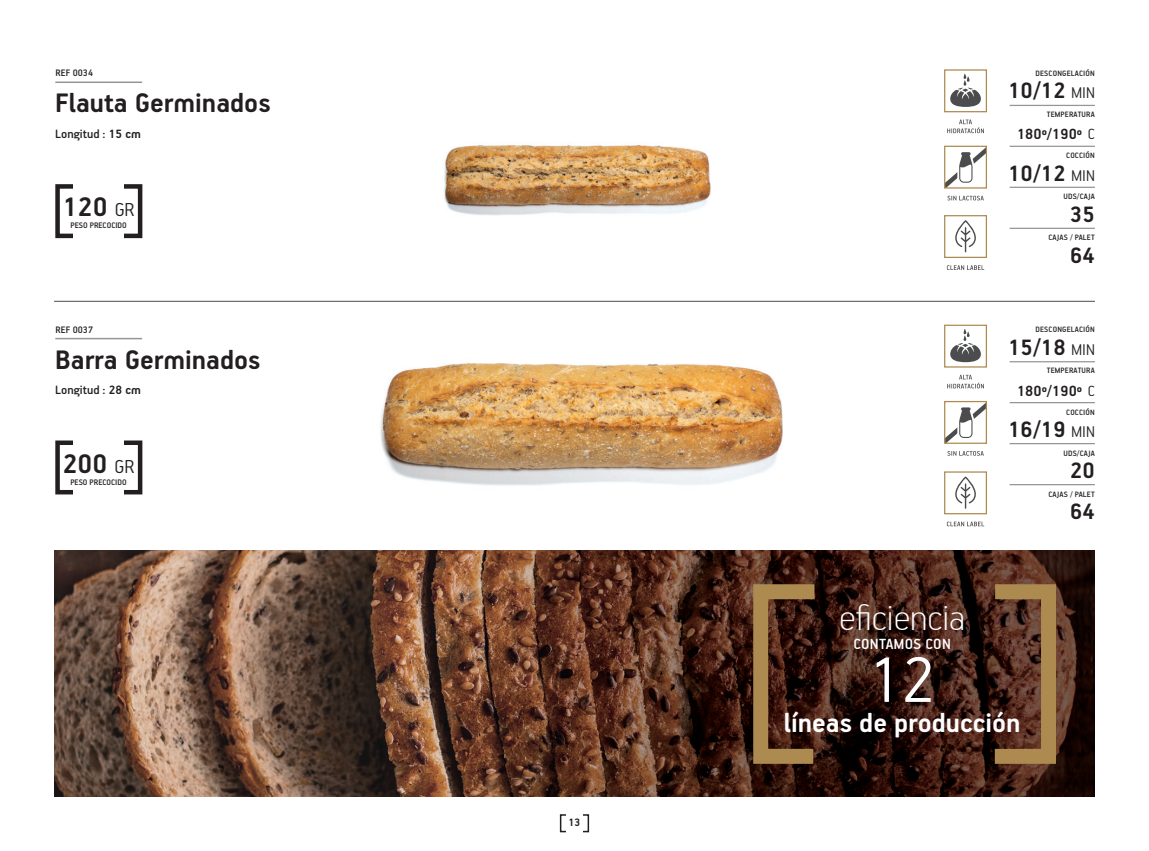
<style>
.page{position:relative;width:1149px;height:851px;background:#fff}
.page>*{position:absolute;margin:0;border:0;box-sizing:border-box;transform-origin:0 0}
.t1{font:300 72px "PF Handbook Pro";color:#fff}
.t2{font:100 40.5px "PF Handbook Pro";color:#fff}
.t3{font:700 30px "PF Handbook Pro";color:#231f20}
.t4{font:700 30px "PF Handbook Pro";color:#fff}
.t5{font:700 24.9px "PF Handbook Pro";color:#231f20}
.t6{font:700 16.5px "PF Handbook Pro";color:#231f20}
.t7{font:500 16.5px "PF Handbook Pro";letter-spacing:.02em;color:#fff}
.t8{font:500 13.5px "PF Handbook Pro";color:#231f20}
.t9{font:700 12.15px "PF Handbook Pro";color:#231f20}
.t10{font:500 10.5px "PF Handbook Pro";color:#231f20}
.t11{font:500 9px "PF Handbook Pro";color:#231f20}
.t12{font:500 8.7px "PF Handbook Pro";letter-spacing:.02em;color:#231f20}
.s1{font-weight:700}
.s2{font-weight:300;font-size:21px}
.s3{font-weight:300;font-size:17.4px}
.s4{font-weight:300}
</style>
<div class="page">
<div style="left:559px;top:814px;width:30px;height:18px;border:2px solid #231f20"></div>
<div style="left:566px;top:813px;width:16px;height:19px;background:#fff"></div>
<img style="left:54px;top:550px;width:1040px;height:246px">
<svg style="left:745px;top:576px;width:84px;height:195px;background:#52331f"></svg>
<div style="left:987px;top:584px;width:68px;height:179px;border:15px solid #ac8a50"></div>
<hr style="left:54px;top:301px;width:1040px;height:1px;background:#4b4c4d">
<div style="left:55px;top:184px;width:87px;height:54px;border:4px solid #231f20"></div>
<div style="left:55px;top:440px;width:87px;height:54px;border:4px solid #231f20"></div>
<div style="left:74px;top:182px;width:50px;height:58px;background:#fff"></div>
<div style="left:74px;top:438px;width:50px;height:58px;background:#fff"></div>
<hr style="left:55px;top:81px;width:87px;height:2px;background:#939598">
<hr style="left:55px;top:338px;width:87px;height:1px;background:#939598">
<hr style="left:1009px;top:105px;width:85px;height:1px;background:#939598">
<hr style="left:1009px;top:361px;width:85px;height:1px;background:#939598">
<hr style="left:1009px;top:146px;width:85px;height:1px;background:#939598">
<hr style="left:1009px;top:402px;width:85px;height:1px;background:#939598">
<hr style="left:1009px;top:187px;width:85px;height:1px;background:#939598">
<hr style="left:1009px;top:443px;width:85px;height:1px;background:#939598">
<hr style="left:1009px;top:228px;width:85px;height:1px;background:#939598">
<hr style="left:1009px;top:484px;width:85px;height:1px;background:#939598">
<img style="left:444px;top:145px;width:267px;height:71px">
<img style="left:380px;top:362px;width:403px;height:124px">
<div style="left:943px;top:401px;width:43px;height:43px;border:1px solid #ac8a50"></div>
<svg style="left:947px;top:451px;width:36px;height:4px"></svg>
<svg style="left:944px;top:402px;width:42px;height:41px"></svg>
<div style="left:943px;top:146px;width:43px;height:42px;border:1px solid #ac8a50"></div>
<svg style="left:947px;top:196px;width:36px;height:4px"></svg>
<svg style="left:944px;top:147px;width:42px;height:41px"></svg>
<svg style="left:947px;top:119px;width:36px;height:14px"></svg>
<div style="left:943px;top:69px;width:43px;height:43px;border:1px solid #ac8a50"></div>
<svg style="left:950px;top:73px;width:30px;height:34px"></svg>
<svg style="left:947px;top:375px;width:36px;height:13px"></svg>
<div style="left:943px;top:324px;width:43px;height:43px;border:1px solid #ac8a50"></div>
<svg style="left:950px;top:329px;width:30px;height:33px"></svg>
<svg style="left:946px;top:265px;width:37px;height:5px"></svg>
<div style="left:943px;top:215px;width:43px;height:43px;border:1px solid #ac8a50"></div>
<svg style="left:955px;top:220px;width:20px;height:32px"></svg>
<svg style="left:946px;top:521px;width:37px;height:5px"></svg>
<div style="left:943px;top:471px;width:43px;height:43px;border:1px solid #ac8a50"></div>
<svg style="left:955px;top:476px;width:20px;height:32px"></svg>
<p class="t10" style="left:55px;top:66px;width:39px">REF 0034</p>
<p class="t3" style="left:55px;top:85px;width:217px">Flauta Germinados</p>
<p class="t8" style="left:55px;top:125px;width:87px">Longitud : <span class="s1">15 cm</span></p>
<p class="t3" style="left:63px;top:189px;width:73px">120 <span class="s2">GR</span></p>
<p class="t11" style="left:71px;top:220px;width:58px">PESO PRECOCIDO</p>
<p class="t10" style="left:55px;top:323px;width:39px">REF 0037</p>
<p class="t3" style="left:55px;top:341px;width:207px">Barra Germinados</p>
<p class="t8" style="left:55px;top:381px;width:87px">Longitud : <span class="s1">28 cm</span></p>
<p class="t3" style="left:63px;top:445px;width:73px">200 <span class="s2">GR</span></p>
<p class="t11" style="left:70px;top:476px;width:58px">PESO PRECOCIDO</p>
<h3 class="t9" style="left:568px;top:815px;width:14px">13</h3>
<p class="t12" style="left:1035px;top:68px;width:61px">DESCONGELACIÓN</p>
<p class="t5" style="left:1007px;top:76px;width:88px">10/12 <span class="s3">MIN</span></p>
<p class="t12" style="left:1046px;top:109px;width:49px">TEMPERATURA</p>
<p class="t6" style="left:1016px;top:124px;width:79px">180º/190º <span class="s4">C</span></p>
<p class="t12" style="left:1065px;top:150px;width:30px">COCCIÓN</p>
<p class="t5" style="left:1007px;top:158px;width:88px">10/12 <span class="s3">MIN</span></p>
<p class="t12" style="left:1063px;top:191px;width:33px">UDS/CAJA</p>
<p class="t5" style="left:1069px;top:199px;width:26px">35</p>
<p class="t12" style="left:1048px;top:232px;width:48px">CAJAS / PALET</p>
<p class="t5" style="left:1069px;top:240px;width:26px">64</p>
<p class="t12" style="left:1035px;top:324px;width:61px">DESCONGELACIÓN</p>
<p class="t5" style="left:1007px;top:332px;width:88px">15/18 <span class="s3">MIN</span></p>
<p class="t12" style="left:1046px;top:365px;width:49px">TEMPERATURA</p>
<p class="t6" style="left:1016px;top:380px;width:79px">180º/190º <span class="s4">C</span></p>
<p class="t12" style="left:1065px;top:406px;width:30px">COCCIÓN</p>
<p class="t5" style="left:1007px;top:414px;width:88px">16/19 <span class="s3">MIN</span></p>
<p class="t12" style="left:1063px;top:447px;width:33px">UDS/CAJA</p>
<p class="t5" style="left:1069px;top:455px;width:26px">20</p>
<p class="t12" style="left:1048px;top:488px;width:48px">CAJAS / PALET</p>
<p class="t5" style="left:1069px;top:496px;width:26px">64</p>
<p class="t2" style="left:839px;top:592px;width:127px">eficiencia</p>
<p class="t7" style="left:853px;top:634px;width:99px">CONTAMOS CON</p>
<p class="t1" style="left:868px;top:636px;width:68px">12</p>
<p class="t4" style="left:783px;top:704px;width:238px">líneas de producción</p>
</div>
